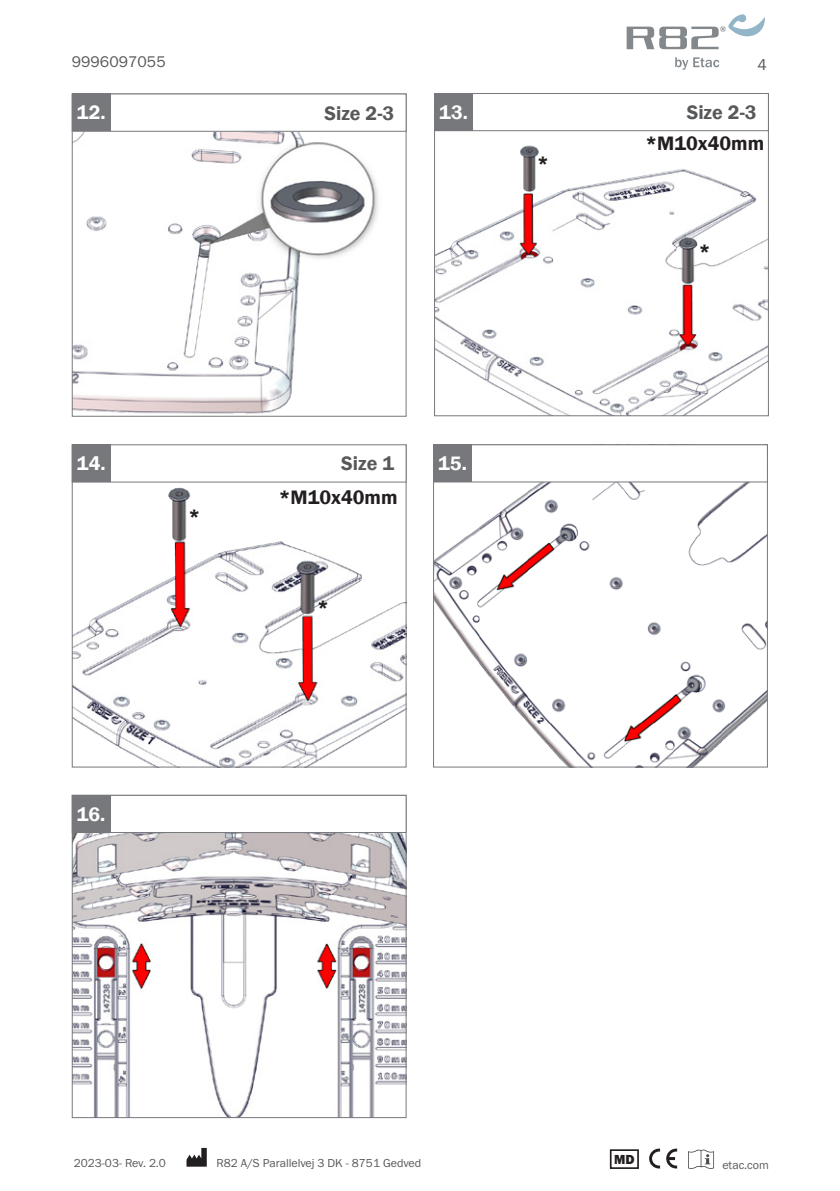
<style>
.page{position:relative;width:840px;height:1191px;background:#fff}
.page>*{position:absolute;margin:0;border:0;box-sizing:border-box;transform-origin:0 0}
.t1{font:600 20px "Franklin Gothic";color:#231f20}
.R82_billedtekst-_ove{font:600 20px "Franklin Gothic";color:#57585a}
.t2{font:600 20px "Franklin Gothic";letter-spacing:.01em;color:#fff}
.t3{font:16px "Franklin Gothic URW Boo";color:#57585a}
.t4{font:800 13.4px "Franklin Gothic";color:#231f20}
.t5{font:12px "Franklin Gothic URW Boo";color:#57585a}
</style>
<div class="page">
<svg style="left:626px;top:14px;width:138px;height:35px"></svg>
<svg style="left:675px;top:57px;width:44px;height:13px"></svg>
<svg style="left:186px;top:1147px;width:21px;height:20px"></svg>
<svg style="left:688px;top:1149px;width:25px;height:19px"></svg>
<svg style="left:649px;top:1148px;width:10px;height:20px"></svg>
<svg style="left:666px;top:1148px;width:10px;height:20px"></svg>
<div style="left:609px;top:1149px;width:29px;height:20px;border:2px solid #231f20"></div>
<img style="left:74px;top:132px;width:304px;height:282px">
<img style="left:74px;top:482px;width:330px;height:283px">
<img style="left:435px;top:482px;width:330px;height:283px">
<img style="left:436px;top:145px;width:330px;height:269px">
<img style="left:74px;top:833px;width:330px;height:283px">
<div style="left:72px;top:444px;width:334px;height:38px;border:1px solid #76787b"></div>
<div style="left:72px;top:93px;width:334px;height:39px;border:1px solid #76787b"></div>
<div style="left:433px;top:444px;width:334px;height:38px;background:#fff;border:1px solid #76787b"></div>
<div style="left:434px;top:93px;width:334px;height:38px;border:1px solid #76787b"></div>
<div style="left:72px;top:795px;width:334px;height:38px;background:#fff;border:1px solid #76787b"></div>
<div style="left:72px;top:444px;width:39px;height:38px;background:#76787b"></div>
<div style="left:72px;top:93px;width:39px;height:38px;background:#76787b"></div>
<div style="left:434px;top:93px;width:38px;height:37px;background:#76787b"></div>
<div style="left:433px;top:444px;width:38px;height:38px;background:#76787b"></div>
<div style="left:72px;top:795px;width:39px;height:38px;background:#76787b"></div>
<h2 class="t3" style="left:72px;top:52px;width:95px">9996097055</h2>
<h2 class="t3" style="left:757px;top:55px;width:11px">4</h2>
<p class="t2" style="left:77px;top:100px;width:25px">12</p>
<p class="t2" style="left:439px;top:100px;width:30px">13.</p>
<p class="R82_billedtekst-_ove" style="left:324px;top:101px;width:71px">Size 2-3</p>
<p class="R82_billedtekst-_ove" style="left:686px;top:100px;width:71px">Size 2-3</p>
<p class="t1" style="left:645px;top:131px;width:120px">*M10x40mm</p>
<p class="t1" style="left:536px;top:151px;width:13px">*</p>
<p class="t2" style="left:88px;top:100px;width:18px">6.</p>
<p class="t2" style="left:77px;top:451px;width:30px">14.</p>
<p class="t2" style="left:77px;top:802px;width:30px">16.</p>
<p class="t1" style="left:188px;top:504px;width:13px">*</p>
<p class="R82_billedtekst-_ove" style="left:341px;top:451px;width:54px">Size 1</p>
<p class="t1" style="left:279px;top:485px;width:120px">*M10x40mm</p>
<p class="t1" style="left:317px;top:595px;width:13px">*</p>
<p class="t2" style="left:438px;top:451px;width:30px">15.</p>
<p class="t1" style="left:698px;top:239px;width:13px">*</p>
<p class="t5" style="left:74px;top:1155px;width:94px">2023-03- Rev. 2.0</p>
<p class="t5" style="left:216px;top:1155px;width:206px">R82 A/S Parallelvej 3 DK - 8751 Gedved</p>
<p class="t4" style="left:613px;top:1150px;width:22px">MD</p>
<p class="t5" style="left:722px;top:1157px;width:48px">etac.com</p>
</div>
